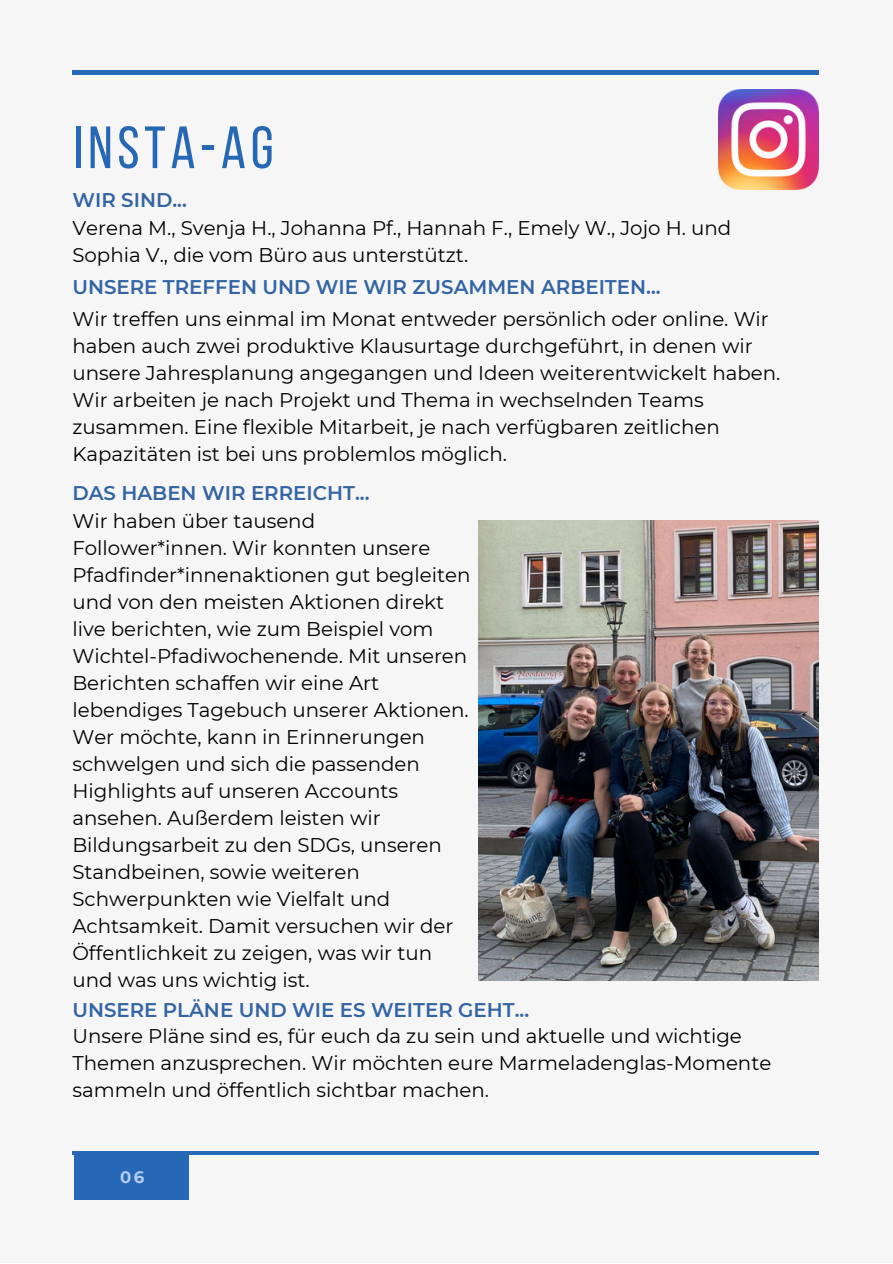
<style>
.page{position:relative;width:893px;height:1264px;background:#fff}
.page>*{position:absolute;margin:0;border:0;box-sizing:border-box;transform-origin:0 0}
.t1{font:59.55px "Bebas Neue";letter-spacing:.08em;color:#2668b6}
.t2{font:19.8px/27px "Montserrat";color:#000}
.t3{font:600 19.8px "Montserrat";color:#3364a4}
.t4{font:700 16.5px "Montserrat";color:#b4ccf7}
</style>
<div class="page">
<div style="left:0;top:0;width:892px;height:1262px;background:#f6f6f6"></div>
<hr style="left:72px;top:71px;width:747px;height:3px;background:#2668b6">
<div style="left:74px;top:1153px;width:115px;height:46px;background:#2668b6"></div>
<hr style="left:72px;top:1151px;width:747px;height:3px;background:#2668b6">
<img style="left:478px;top:521px;width:340px;height:459px">
<img style="left:718px;top:90px;width:100px;height:100px">
<p class="t1" style="left:74px;top:123px;width:201px">INSTA-AG</p>
<p class="t3" style="left:72px;top:187px;width:116px">WIR SIND...</p>
<p class="t2" style="left:72px;top:214px;width:660px">Verena M., Svenja H., Johanna Pf., Hannah F., Emely W., Jojo H. und<br>Sophia V., die vom Büro aus unterstützt.</p>
<p class="t3" style="left:72px;top:275px;width:589px">UNSERE TREFFEN UND WIE WIR ZUSAMMEN ARBEITEN...</p>
<p class="t2" style="left:72px;top:305px;width:709px">Wir treffen uns einmal im Monat entweder persönlich oder online. Wir haben auch zwei produktive Klausurtage durchgeführt, in denen wir unsere Jahresplanung angegangen und Ideen weiterentwickelt haben.<br>Wir arbeiten je nach Projekt und Thema in wechselnden Teams zusammen. Eine flexible Mitarbeit, je nach verfügbaren zeitlichen Kapazitäten ist bei uns problemlos möglich.</p>
<p class="t3" style="left:72px;top:480px;width:299px">DAS HABEN WIR ERREICHT...</p>
<p class="t2" style="left:72px;top:508px;width:399px">Wir haben über tausend Follower*innen. Wir konnten unsere Pfadfinder*innenaktionen gut begleiten und von den meisten Aktionen direkt live berichten, wie zum Beispiel vom Wichtel-Pfadiwochenende. Mit unseren Berichten schaffen wir eine Art lebendiges Tagebuch unserer Aktionen.<br>Wer möchte, kann in Erinnerungen schwelgen und sich die passenden Highlights auf unseren Accounts ansehen. Außerdem leisten wir Bildungsarbeit zu den SDGs, unseren Standbeinen, sowie weiteren Schwerpunkten wie Vielfalt und Achtsamkeit. Damit versuchen wir der Öffentlichkeit zu zeigen, was wir tun und was uns wichtig ist.</p>
<p class="t2" style="left:72px;top:1022px;width:700px">Unsere Pläne sind es, für euch da zu sein und aktuelle und wichtige<br>Themen anzusprechen. Wir möchten eure Marmeladenglas-Momente sammeln und öffentlich sichtbar machen.</p>
<p class="t3" style="left:72px;top:997px;width:458px">UNSERE PLÄNE UND WIE ES WEITER GEHT...</p>
<p class="t4" style="left:120px;top:1166px;width:26px">06</p>
</div>
